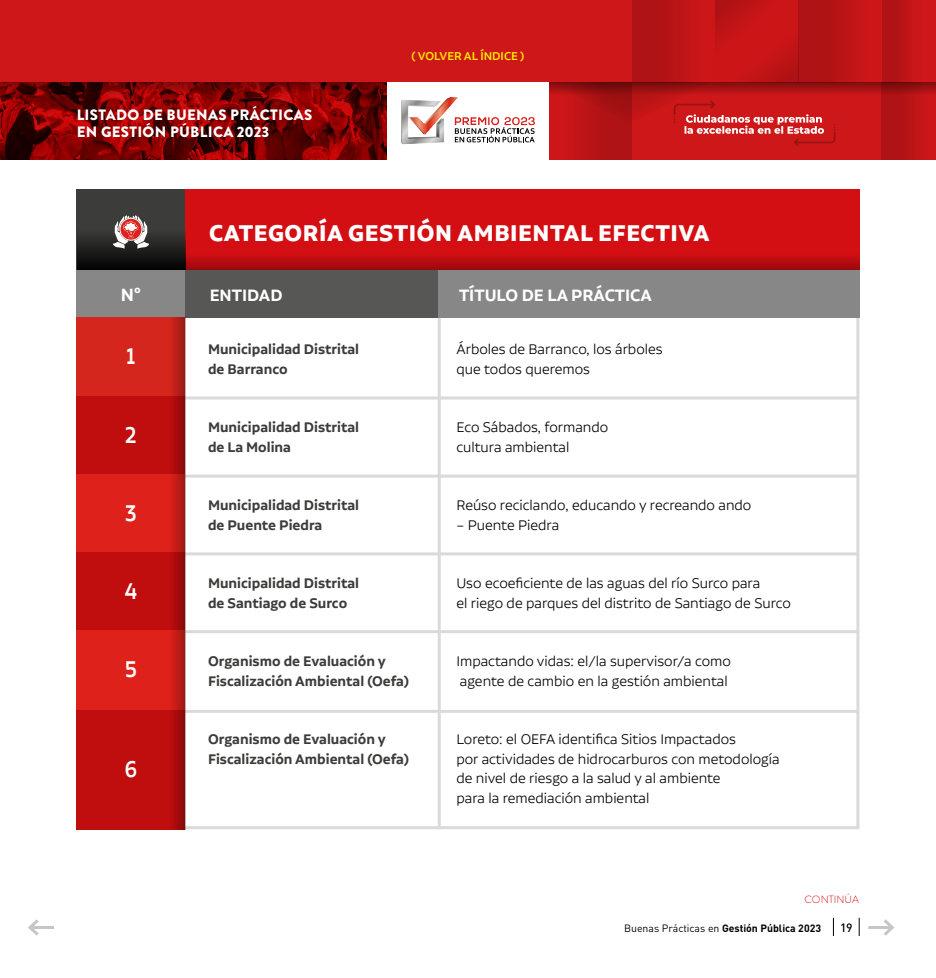
<style>
.page{position:relative;width:936px;height:978px;background:#fff}
.page>*{position:absolute;margin:0;border:0;box-sizing:border-box;transform-origin:0 0}
.t1{font:700 27px "Aalto Sans Pro";letter-spacing:.02em;color:#fff}
.t2{font:500 27px "Aalto Sans Pro";color:#fff;scale:.85 1}
.t3{font:600 21px "Aalto Sans Pro";color:#fff}
.t4{font:600 19.5px "Aalto Sans Pro";color:#fff}
.t5{font:300 16.5px "Aalto Sans Pro";color:#000}
.t6{font:600 16.5px/19.5px "Aalto Sans Pro";color:#3c3c3b}
.t7{font:900 15px "Brandon Grotesque";letter-spacing:.02em;color:#fff}
.t8{font:500 13.5px "Aalto Sans Pro";color:#ffed00}
.t9{font:500 12px "DIN Pro";color:#000}
.t10{font:700 10.5px "DIN Pro";color:#000}
.t11{font:300 10.5px "Brandon Grotesque";color:#d40f14}
.s1{font-weight:400}
</style>
<div class="page">
<svg style="left:833px;top:918px;width:1px;height:18px"></svg>
<svg style="left:858px;top:918px;width:1px;height:18px"></svg>
<hr style="left:131px;top:710px;width:727px;height:3px;background:#dadada">
<hr style="left:131px;top:630px;width:727px;height:3px;background:#dadada">
<hr style="left:131px;top:552px;width:727px;height:3px;background:#dadada">
<hr style="left:131px;top:396px;width:727px;height:3px;background:#dadada">
<hr style="left:131px;top:475px;width:727px;height:3px;background:#dadada">
<hr style="left:437px;top:270px;width:3px;height:559px;background:#dadada">
<div style="left:77px;top:189px;width:108px;height:81px;background:#3c3c3b"></div>
<div style="left:77px;top:270px;width:108px;height:47px;background:#878787"></div>
<div style="left:185px;top:189px;width:674px;height:81px;background:#d40f14"></div>
<div style="left:185px;top:270px;width:252px;height:47px;background:#575756"></div>
<div style="left:437px;top:270px;width:422px;height:47px;background:#878787"></div>
<div style="left:77px;top:317px;width:108px;height:79px;background:#d5261d"></div>
<div style="left:77px;top:396px;width:108px;height:79px;background:#c00d0e"></div>
<div style="left:77px;top:475px;width:108px;height:77px;background:#de211a"></div>
<svg style="left:185px;top:253px;width:674px;height:17px"></svg>
<div style="left:77px;top:230px;width:108px;height:40px;background:linear-gradient(to bottom,#3b3b39,#040404)"></div>
<div style="left:77px;top:552px;width:108px;height:78px;background:#c00d0e"></div>
<div style="left:77px;top:630px;width:108px;height:80px;background:#de211a"></div>
<div style="left:0;top:0;width:935px;height:159px;background:#cd1719"></div>
<img style="left:1px;top:94px;width:386px;height:65px">
<div style="left:632px;top:0;width:83px;height:82px;background:linear-gradient(to right,#a71214,#ce1618)"></div>
<div style="left:798px;top:0;width:83px;height:82px;background:linear-gradient(to right,#a71214,#ce1618)"></div>
<div style="left:549px;top:82px;width:83px;height:77px;background:linear-gradient(to right,#cf1618,#a71214)"></div>
<div style="left:881px;top:82px;width:54px;height:77px;background:linear-gradient(to right,#a71214,#cd1618)"></div>
<div style="left:881px;top:0;width:40px;height:82px;background:linear-gradient(to right,#a61214,#cc1618)"></div>
<svg style="left:1px;top:82px;width:934px;height:12px;background:#720405"></svg>
<svg style="left:715px;top:0;width:83px;height:82px"></svg>
<div style="left:387px;top:82px;width:162px;height:96px;background:#fff"></div>
<img style="left:444px;top:97px;width:14px;height:37px">
<img style="left:401px;top:100px;width:43px;height:44px">
<svg style="left:455px;top:117px;width:80px;height:25px"></svg>
<hr style="left:0;top:82px;width:1px;height:77px;background:#dadada">
<svg style="left:113px;top:215px;width:36px;height:34px"></svg>
<div style="left:77px;top:710px;width:108px;height:119px;background:#c00d0e"></div>
<hr style="left:868px;top:926px;width:24px;height:3px;background:#c6c6c6">
<svg style="left:884px;top:919px;width:11px;height:17px"></svg>
<hr style="left:30px;top:926px;width:24px;height:3px;background:#c6c6c6">
<svg style="left:28px;top:919px;width:11px;height:17px"></svg>
<svg style="left:549px;top:82px;width:286px;height:65px"></svg>
<svg style="left:169px;top:317px;width:16px;height:512px"></svg>
<p class="t7" style="left:77px;top:104px;width:237px">LISTADO DE BUENAS PRÁCTICAS</p>
<p class="t7" style="left:77px;top:121px;width:194px">EN GESTIÓN PÚBLICA 2023</p>
<p class="t8" style="left:411px;top:48px;width:114px">( VOLVER AL ÍNDICE )</p>
<p class="t1" style="left:209px;top:218px;width:502px">CATEGORÍA GESTIÓN AMBIENTAL EFECTIVA</p>
<p class="t3" style="left:121px;top:283px;width:21px">N°</p>
<p class="t4" style="left:210px;top:284px;width:74px">ENTIDAD</p>
<p class="t4" style="left:459px;top:284px;width:194px">TÍTULO DE LA PRÁCTICA</p>
<p class="t2" style="left:127px;top:342px;width:12px">1</p>
<p class="t6" style="left:208px;top:340px;width:153px">Municipalidad Distrital</p>
<p class="t6" style="left:208px;top:359px;width:81px">de Barranco</p>
<p class="t5" style="left:456px;top:341px;width:207px">Árboles de Barranco, los árboles</p>
<p class="t5" style="left:456px;top:360px;width:135px">que todos queremos</p>
<p class="t2" style="left:125px;top:420px;width:15px">2</p>
<p class="t6" style="left:208px;top:418px;width:153px">Municipalidad Distrital</p>
<p class="t6" style="left:208px;top:437px;width:84px">de La Molina</p>
<p class="t5" style="left:456px;top:419px;width:153px">Eco Sábados, formando</p>
<p class="t5" style="left:456px;top:438px;width:114px">cultura ambiental</p>
<p class="t2" style="left:125px;top:498px;width:15px">3</p>
<p class="t6" style="left:208px;top:496px;width:153px">Municipalidad Distrital</p>
<p class="t6" style="left:208px;top:515px;width:116px">de Puente Piedra</p>
<p class="t5" style="left:456px;top:497px;width:296px">Reúso reciclando, educando y recreando ando</p>
<p class="t5" style="left:456px;top:516px;width:104px">– Puente Piedra</p>
<p class="t2" style="left:125px;top:576px;width:16px">4</p>
<p class="t6" style="left:208px;top:574px;width:153px">Municipalidad Distrital</p>
<p class="t6" style="left:208px;top:593px;width:141px">de Santiago de Surco</p>
<p class="t5" style="left:456px;top:575px;width:305px">Uso ecoeficiente de las aguas del río Surco para</p>
<p class="t5" style="left:456px;top:594px;width:336px">el riego de parques del distrito de Santiago de Surco</p>
<p class="t2" style="left:125px;top:655px;width:15px">5</p>
<p class="t6" style="left:208px;top:652px;width:202px">Organismo de Evaluación y<br>Fiscalización Ambiental (Oefa)</p>
<p class="t5" style="left:456px;top:653px;width:276px">Impactando vidas: el/la supervisor/a como</p>
<p class="t5" style="left:460px;top:672px;width:269px">agente de cambio en la gestión ambiental</p>
<p class="t2" style="left:125px;top:754px;width:16px">6</p>
<p class="t6" style="left:208px;top:730px;width:202px">Organismo de Evaluación y<br>Fiscalización Ambiental (Oefa)</p>
<p class="t5" style="left:456px;top:731px;width:281px">Loreto: el OEFA identifica Sitios Impactados</p>
<p class="t5" style="left:456px;top:750px;width:325px">por actividades de hidrocarburos con metodología</p>
<p class="t5" style="left:456px;top:770px;width:266px">de nivel de riesgo a la salud y al ambiente</p>
<p class="t5" style="left:456px;top:789px;width:194px">para la remediación ambiental</p>
<p class="t11" style="left:804px;top:892px;width:56px">CONTINÚA</p>
<p class="t10" style="left:624px;top:921px;width:198px"><span class="s1">Buenas Prácticas en</span> Gestión Pública 2023</p>
<p class="t9" style="left:840px;top:919px;width:14px">19</p>
</div>
